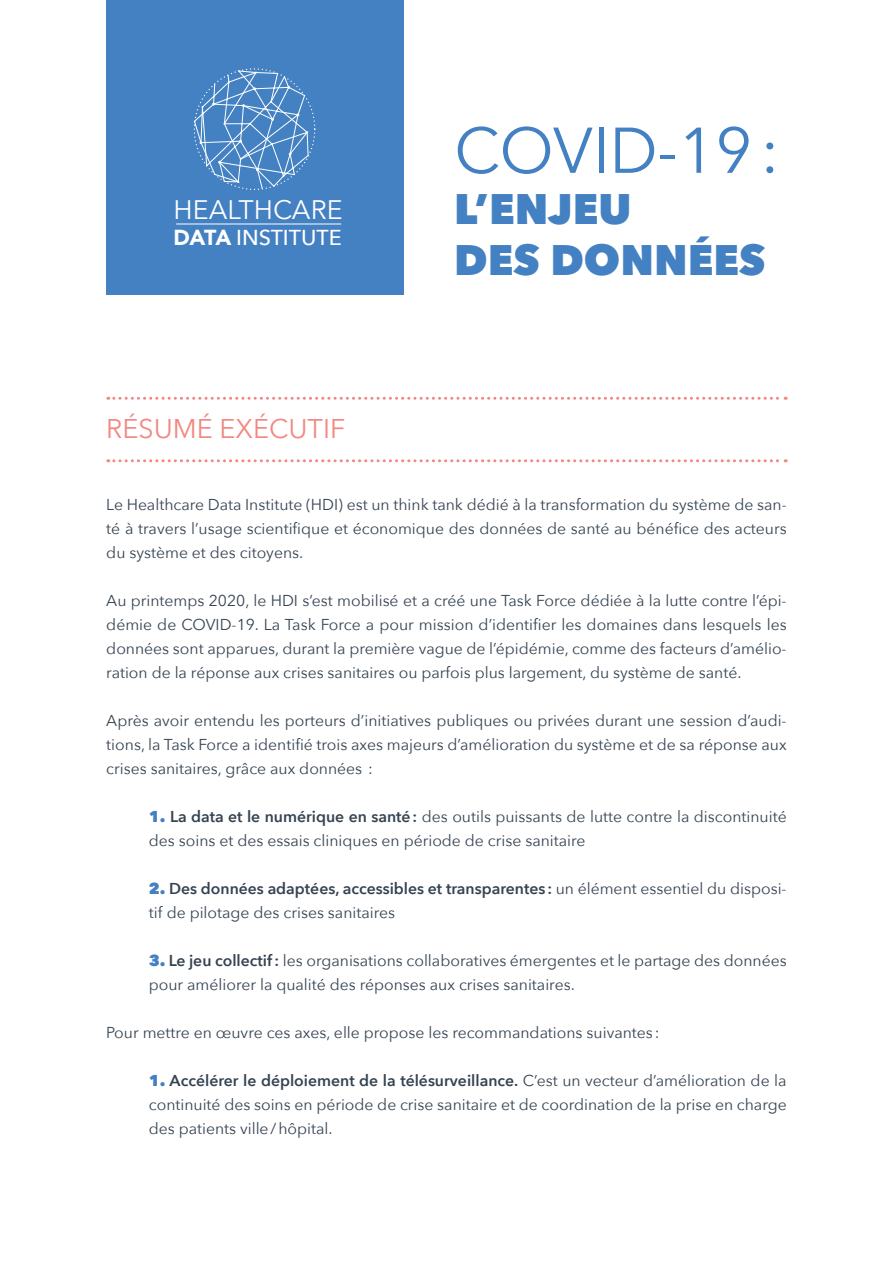
<style>
.page{position:relative;width:893px;height:1263px;background:#fff}
.page>*{position:absolute;margin:0;border:0;box-sizing:border-box;transform-origin:0 0}
.t1{font:63.9px "Avenir Next";color:#4481c2}
.t2{font:800 42.6px/51.2px "Avenir Next";color:#4481c2}
.t3{font:27px "Avenir Next";color:#f18881}
.t4{font:26.7px "Avenir Next";color:#fff}
.t5{font:500 21.6px "Avenir Next";color:#fff}
.t6{font:15.75px/24px "Avenir Next";color:#354351;text-align:justify}
.s1{font-family:"Avenir LT Std";font-weight:900}
.s2{font-weight:800;color:#4481c2}
.s3{font-weight:600}
</style>
<div class="page">
<div style="left:106px;top:0;width:298px;height:294px;background:#4481c2"></div>
<svg style="left:194px;top:70px;width:114px;height:118px"></svg>
<hr style="left:176px;top:224px;width:165px;height:1px;background:#fff">
<svg style="left:108px;top:397px;width:678px;height:3px"></svg>
<svg style="left:108px;top:459px;width:678px;height:3px"></svg>
<h3 class="t4" style="left:174px;top:187px;width:170px">HEALTHCARE</h3>
<h3 class="t5" style="left:174px;top:219px;width:170px"><span class="s1">DATA</span> INSTITUTE</h3>
<h3 class="t3" style="left:106px;top:406px;width:240px">RÉSUMÉ EXÉCUTIF</h3>
<h1 class="t1" style="left:454px;top:97px;width:327px">COVID-19:</h1>
<h2 class="t2" style="left:454px;top:183px;width:313px">L’ENJEU<br>DES DONNÉES</h2>
<p class="t6" style="left:106px;top:492px;width:682px">Le Healthcare Data Institute (HDI) est un think tank dédié à la transformation du système de san&shy;té à travers l’usage scientifique et économique des données de santé au bénéfice des acteurs du système et des citoyens.</p>
<p class="t6" style="left:106px;top:588px;width:682px">Au printemps 2020, le HDI s’est mobilisé et a créé une Task Force dédiée à la lutte contre l’épi&shy;démie de COVID-19. La Task Force a pour mission d’identifier les domaines dans lesquels les données sont apparues, durant la première vague de l’épidémie, comme des facteurs d’amélio&shy;ration de la réponse aux crises sanitaires ou parfois plus largement, du système de santé.</p>
<p class="t6" style="left:106px;top:708px;width:682px">Après avoir entendu les porteurs d’initiatives publiques ou privées durant une session d’audi&shy;tions, la Task Force a identifié trois axes majeurs d’amélioration du système et de sa réponse aux crises sanitaires, grâce aux données :</p>
<p class="t6" style="left:149px;top:804px;width:639px"><span class="s2">1.</span> <span class="s3">La data et le numérique en santé:</span> des outils puissants de lutte contre la discontinuité des soins et des essais cliniques en période de crise sanitaire</p>
<p class="t6" style="left:149px;top:876px;width:639px"><span class="s2">2.</span> <span class="s3">Des données adaptées, accessibles et transparentes :</span> un élément essentiel du disposi&shy;tif de pilotage des crises sanitaires</p>
<p class="t6" style="left:149px;top:948px;width:639px"><span class="s2">3.</span> <span class="s3">Le jeu collectif:</span> les organisations collaboratives émergentes et le partage des données pour améliorer la qualité des réponses aux crises sanitaires.</p>
<p class="t6" style="left:106px;top:1020px;width:555px">Pour mettre en œuvre ces axes, elle propose les recommandations suivantes :</p>
<p class="t6" style="left:149px;top:1068px;width:639px"><span class="s2">1.</span> <span class="s3">Accélérer le déploiement de la télésurveillance.</span> C’est un vecteur d’amélioration de la continuité des soins en période de crise sanitaire et de coordination de la prise en charge des patients ville/hôpital.</p>
</div>
